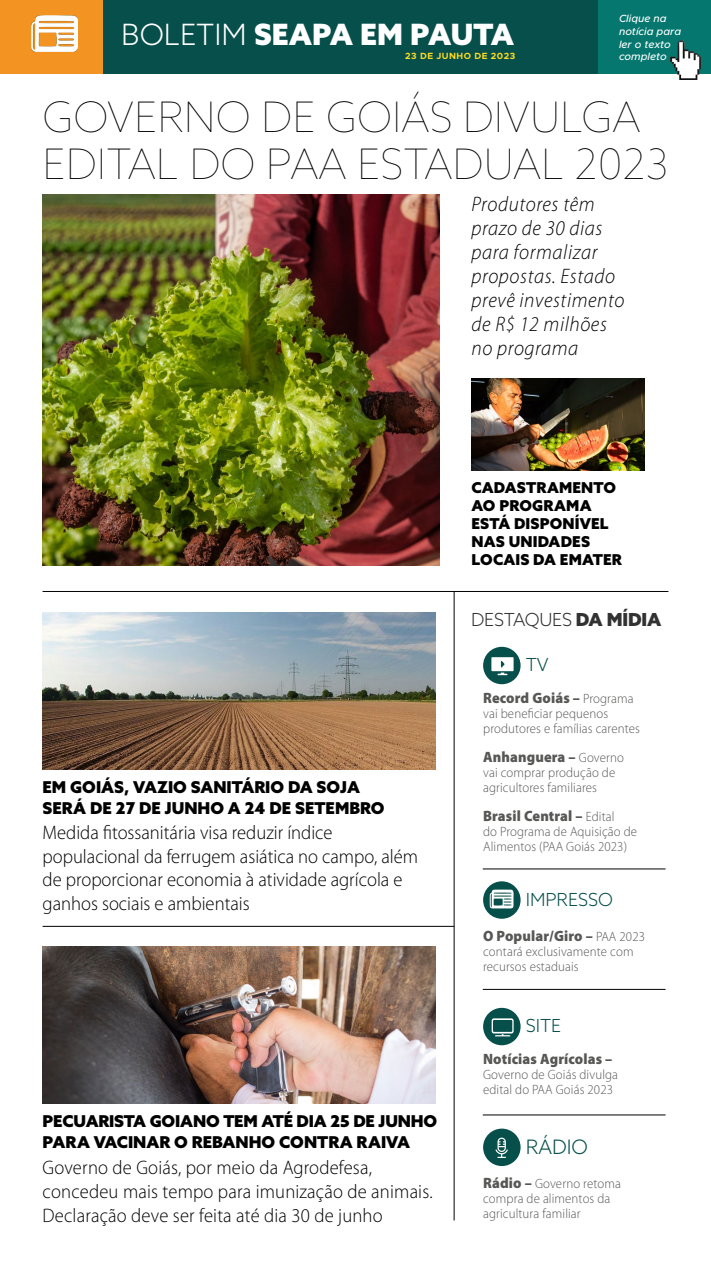
<style>
.page{position:relative;width:711px;height:1263px;background:#fff}
.page>*{position:absolute;margin:0;border:0;box-sizing:border-box;transform-origin:0 0}
.t1{font:100 42px/46.5px "Azo Sans";color:#000}
.t2{font:900 29.4px "Azo Sans";color:#fff}
.t3{font:italic 300 21px/24px "Myriad Pro";letter-spacing:.03em;color:#000;scale:.95 1}
.t4{font:300 19.95px "Azo Sans";color:#074f4b}
.t5{font:300 19.65px/23.5px "Myriad Pro";color:#000;scale:.95 1}
.t6{font:300 18px "Azo Sans";letter-spacing:-.01em;color:#323232}
.t7{font:300 18px "Azo Sans";color:#074f4b}
.t8{font:900 16.35px/21.3px "Azo Sans";color:#000}
.t9{font:900 15px "Myriad Pro";letter-spacing:.01em;color:#575756;scale:.95 1}
.t10{font:900 15px/18px "Azo Sans";letter-spacing:.01em;color:#000}
.t11{font:300 13.5px/15px "Myriad Pro";letter-spacing:.01em;color:#575756;scale:.95 1}
.t12{font:italic 500 10.5px/12.6px "Metropolis";color:#fff}
.t13{font:700 9px "Metropolis";letter-spacing:.05em;color:#ffdd1e}
.s1{font-weight:300}
.s2{font-weight:900}
.s3{font-weight:300;font-size:13.5px}
.s4{font-weight:900;font-size:15px}
</style>
<div class="page">
<div style="left:0;top:0;width:710px;height:73px;background:#074f4b"></div>
<div style="left:0;top:0;width:102px;height:73px;background:#f39322"></div>
<div style="left:598px;top:0;width:112px;height:73px;background:#05776f"></div>
<img style="left:32px;top:15px;width:45px;height:36px">
<img style="left:670px;top:41px;width:30px;height:39px">
<hr style="left:453px;top:591px;width:1px;height:629px;background:#000">
<hr style="left:43px;top:591px;width:625px;height:1px;background:#000">
<hr style="left:43px;top:926px;width:411px;height:1px;background:#000">
<hr style="left:482px;top:868px;width:183px;height:1px;background:#000">
<hr style="left:482px;top:989px;width:183px;height:1px;background:#000">
<hr style="left:482px;top:1114px;width:183px;height:1px;background:#000">
<div style="left:482px;top:881px;width:38px;height:38px;background:#074f4b;border-radius:50%"></div>
<svg style="left:489px;top:889px;width:25px;height:20px"></svg>
<div style="left:482px;top:647px;width:38px;height:37px;background:#074f4b;border-radius:50%"></div>
<svg style="left:491px;top:657px;width:22px;height:18px"></svg>
<div style="left:482px;top:1008px;width:38px;height:37px;background:#074f4b;border-radius:50%"></div>
<svg style="left:491px;top:1018px;width:22px;height:18px"></svg>
<img style="left:43px;top:194px;width:396px;height:372px">
<img style="left:471px;top:378px;width:173px;height:92px">
<img style="left:43px;top:612px;width:392px;height:158px">
<img style="left:43px;top:946px;width:392px;height:157px">
<div style="left:482px;top:1128px;width:38px;height:38px;background:#074f4b;border-radius:50%"></div>
<svg style="left:495px;top:1137px;width:12px;height:21px"></svg>
<h2 class="t2" style="left:121px;top:14px;width:394px"><span class="s1">BOLETIM</span> SEAPA EM PAUTA</h2>
<p class="t13" style="left:405px;top:51px;width:111px">23 DE JUNHO DE 2023</p>
<p class="t12" style="left:618px;top:13px;width:64px">Clique na notícia para ler o texto completo</p>
<h1 class="t1" style="left:43px;top:94px;width:626px">GOVERNO DE GOIÁS DIVULGA<br>EDITAL DO PAA ESTADUAL 2023</h1>
<h3 class="t3" style="left:471px;top:192px;width:162px">Produtores têm prazo de 30 dias para formalizar propostas. Estado prevê investimento de R$ 12 milhões no programa</h3>
<p class="t10" style="left:471px;top:479px;width:152px">CADASTRAMENTO<br>AO PROGRAMA<br>ESTÁ DISPONÍVEL<br>NAS UNIDADES<br>LOCAIS DA EMATER</p>
<h3 class="t6" style="left:471px;top:608px;width:192px">DESTAQUES <span class="s2">DA MÍDIA</span></h3>
<p class="t8" style="left:43px;top:776px;width:343px">EM GOIÁS, VAZIO SANITÁRIO DA SOJA<br>SERÁ DE 27 DE JUNHO A 24 DE SETEMBRO</p>
<h3 class="t5" style="left:43px;top:821px;width:396px">Medida fitossanitária visa reduzir índice populacional da ferrugem asiática no campo, além de proporcionar economia à atividade agrícola e ganhos sociais e ambientais</h3>
<p class="t8" style="left:43px;top:1110px;width:396px">PECUARISTA GOIANO TEM ATÉ DIA 25 DE JUNHO<br>PARA VACINAR O REBANHO CONTRA RAIVA</p>
<h3 class="t5" style="left:43px;top:1156px;width:412px">Governo de Goiás, por meio da Agrodefesa, concedeu mais tempo para imunização de animais.<br>Declaração deve ser feita até dia 30 de junho</h3>
<h3 class="t7" style="left:525px;top:653px;width:24px">TV</h3>
<p class="t9" style="left:482px;top:690px;width:160px">Record Goiás – <span class="s3">Programa</span></p>
<p class="t11" style="left:482px;top:706px;width:166px">vai beneficiar pequenos produtores e famílias carentes</p>
<p class="t9" style="left:482px;top:748px;width:150px">Anhanguera – <span class="s3">Governo</span></p>
<p class="t11" style="left:482px;top:765px;width:140px">vai comprar produção de agricultores familiares</p>
<p class="t9" style="left:482px;top:807px;width:140px">Brasil Central – <span class="s3">Edital</span></p>
<p class="t11" style="left:482px;top:824px;width:163px">do Programa de Aquisição de<br>Alimentos (PAA Goiás 2023)</p>
<h3 class="t7" style="left:525px;top:887px;width:89px">IMPRESSO</h3>
<p class="t9" style="left:482px;top:927px;width:172px">O Popular/Giro – <span class="s3">PAA 2023</span></p>
<p class="t11" style="left:482px;top:944px;width:160px">contará exclusivamente com recursos estaduais</p>
<h3 class="t7" style="left:525px;top:1014px;width:37px">SITE</h3>
<p class="t9" style="left:482px;top:1050px;width:137px">Notícias Agrícolas –</p>
<p class="t11" style="left:482px;top:1067px;width:143px">Governo de Goiás divulga edital do PAA Goiás 2023</p>
<h3 class="t4" style="left:525px;top:1134px;width:64px">RÁDIO</h3>
<p class="t11" style="left:482px;top:1176px;width:146px"><span class="s4">Rádio –</span> Governo retoma compra de alimentos da agricultura familiar</p>
</div>
